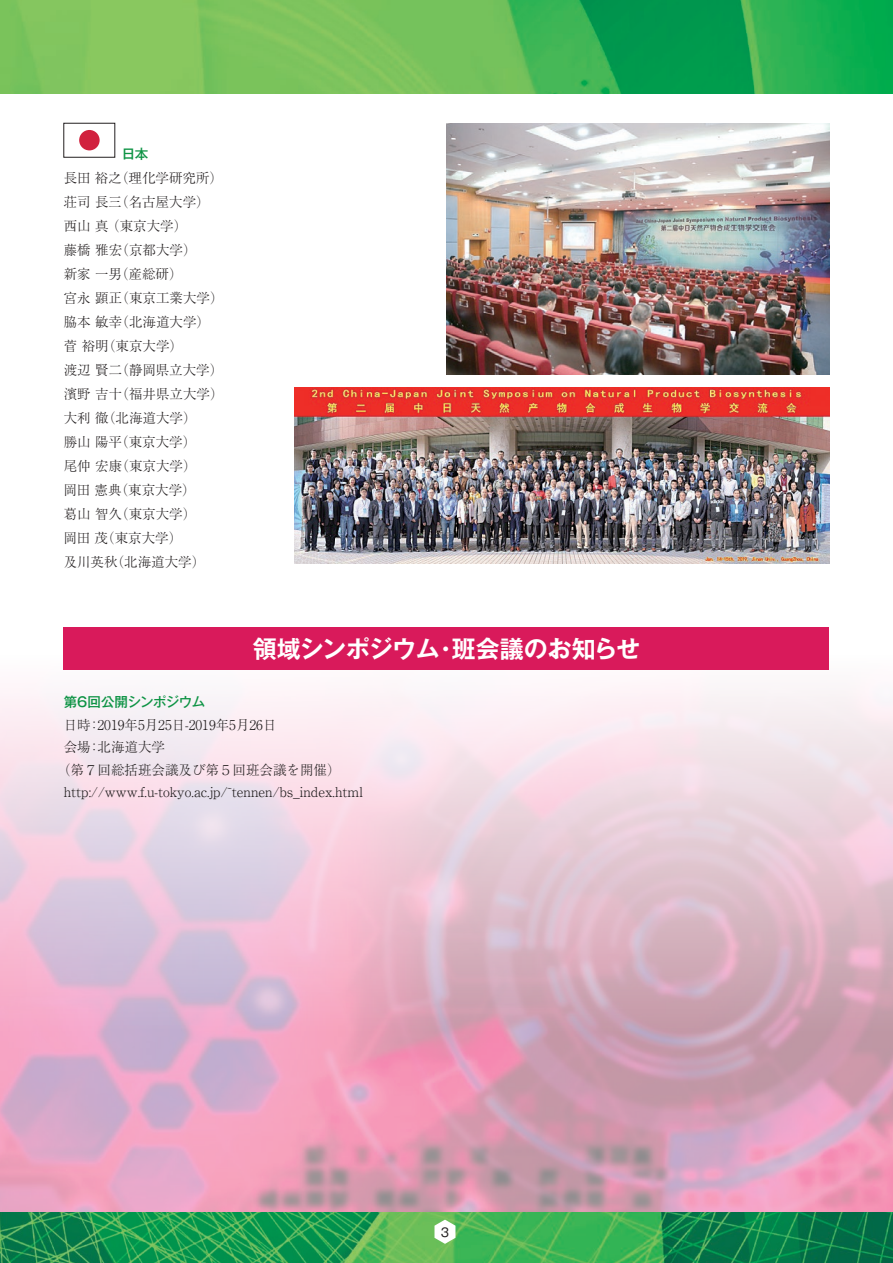
<style>
.page{position:relative;width:893px;height:1263px;background:#fff}
.page>*{position:absolute;margin:0;border:0;box-sizing:border-box;transform-origin:0 0}
.t1{font:700 24px "Gothic MB101 Pro De";letter-spacing:-.01em;color:#fff}
.t2{font:300 13.5px/24px "Ryumin Pro";color:#231f20}
.t3{font:500 13.5px "Gothic MB101 Pro";letter-spacing:-.045em;color:#0d9344}
.t4{font:12px "Gothic MB101 Pro";color:#231f20}
</style>
<div class="page">
<img style="left:0;top:0;width:893px;height:94px">
<img style="left:0;top:1212px;width:893px;height:51px">
<svg style="left:434px;top:1219px;width:21px;height:25px"></svg>
<svg style="left:0;top:631px;width:893px;height:400px;background:#e9cedc"></svg>
<div style="left:79px;top:130px;width:21px;height:20px;background:#d1213e;border-radius:50%"></div>
<div style="left:64px;top:123px;width:51px;height:34px;border:1px solid #231f20"></div>
<div style="left:64px;top:627px;width:765px;height:43px;background:#d91a5b"></div>
<img style="left:446px;top:123px;width:383px;height:252px">
<img style="left:294px;top:388px;width:535px;height:175px">
<p class="t2" style="left:64px;top:165px;width:161px">長田 裕之（理化学研究所）荘司 長三（名古屋大学）西山 真 （東京大学）<br>藤橋 雅宏（京都大学）<br>新家 一男（産総研）<br>宮永 顕正（東京工業大学）脇本 敏幸（北海道大学）菅 裕明（東京大学）<br>渡辺 賢二（静岡県立大学）濱野 吉十（福井県立大学）大利 徹（北海道大学）<br>勝山 陽平（東京大学）<br>尾仲 宏康（東京大学）<br>岡田 憲典（東京大学）<br>葛山 智久（東京大学）<br>岡田 茂（東京大学）<br>及川英秋（北海道大学）</p>
<h1 class="t1" style="left:253px;top:629px;width:389px">領域シンポジウム・班会議のお知らせ</h1>
<p class="t3" style="left:64px;top:691px;width:143px">第６回公開シンポジウム</p>
<p class="t2" style="left:64px;top:711px;width:214px">日時：2019年5月25日-2019年5月26日</p>
<p class="t2" style="left:64px;top:734px;width:103px">会場：北海道大学</p>
<p class="t2" style="left:57px;top:756px;width:285px">（第７回総括班会議及び第５回班会議を開催）</p>
<p class="t2" style="left:64px;top:779px;width:301px">http://www.f.u-tokyo.ac.jp/̃tennen/bs_index.html</p>
<p class="t4" style="left:441px;top:1222px;width:10px">3</p>
</div>
